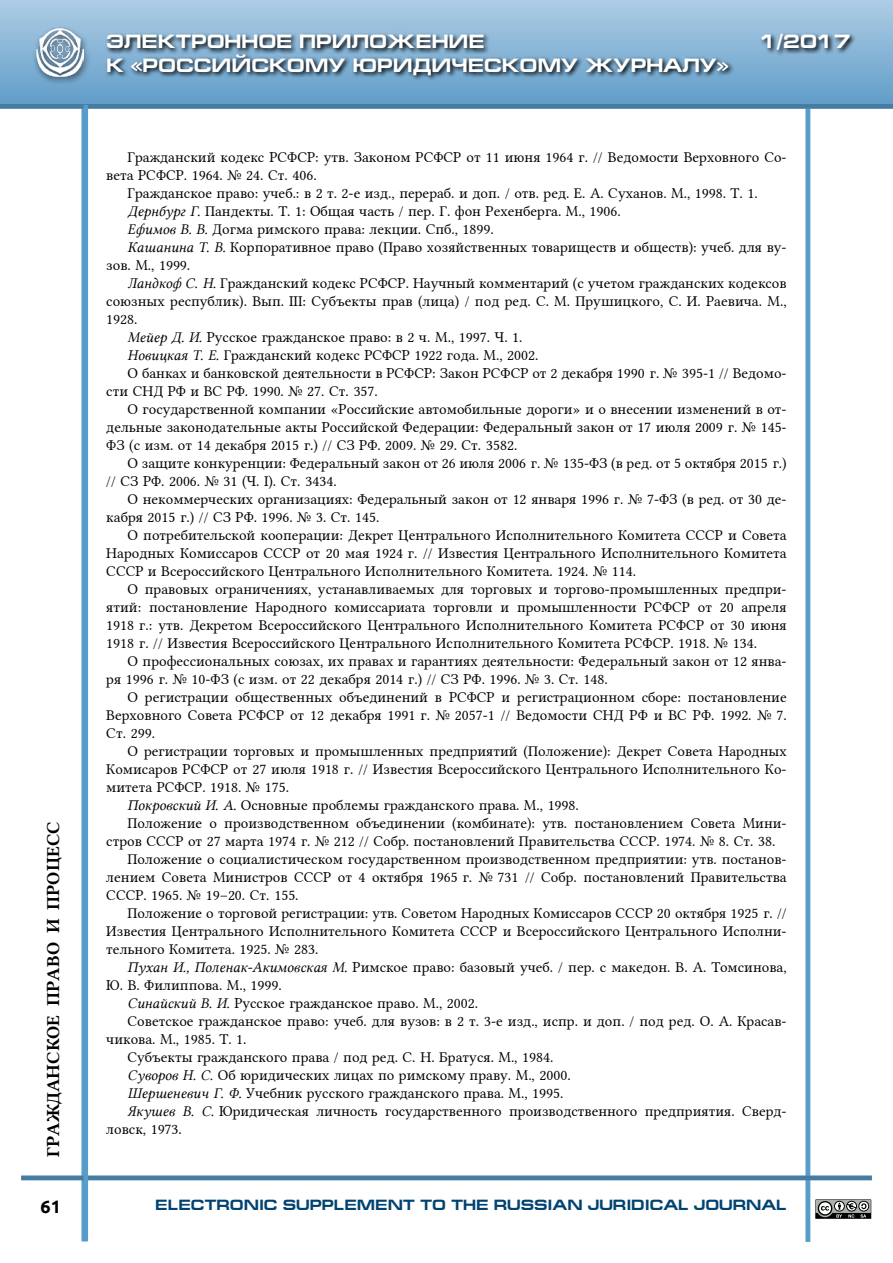
<style>
.page{position:relative;width:893px;height:1263px;background:#fff}
.page>*{position:absolute;margin:0;border:0;box-sizing:border-box;transform-origin:0 0}
.t1{font:700 19.5px "Europe Ext";color:#fff}
.t2{font:18px "Lin Libertine B";color:#000}
.t3{font:700 18px "Ubuntu";color:#000}
.t4{font:15px "Lin Libertine";color:#000}
.t5{font:700 15px "Europe Ext";color:#004371}
.s1{font-family:"Lin Libertine I"}
</style>
<div class="page">
<div style="left:81px;top:105px;width:5px;height:1136px;background:#589cca"></div>
<svg style="left:815px;top:1199px;width:57px;height:20px"></svg>
<hr style="left:806px;top:91px;width:4px;height:1151px;background:#589cca">
<hr style="left:21px;top:1176px;width:851px;height:4px;background:#467ba2">
<div style="left:0;top:0;width:893px;height:106px;background:linear-gradient(to bottom,#aecce4,#619dc9)"></div>
<div style="left:0;top:104px;width:893px;height:5px;background:#467ba2"></div>
<hr style="left:84px;top:105px;width:4px;height:1136px;background:#589cca">
<div style="left:32px;top:25px;width:59px;height:60px;background:#000;opacity:.63"></div>
<img style="left:36px;top:28px;width:47px;height:48px">
<svg style="left:105px;top:31px;width:751px;height:50px;background:#6b90ac"></svg>
<p class="t2" style="left:41px;top:1157px;width:337px;rotate:-90deg">ГРАЖДАНСКОЕ ПРАВО И ПРОЦЕСС</p>
<h1 class="t1" style="left:106px;top:31px;width:380px">ЭЛЕКТРОННОЕ ПРИЛОЖЕНИЕ</h1>
<h1 class="t1" style="left:760px;top:31px;width:92px">1/2017</h1>
<h1 class="t1" style="left:106px;top:54px;width:624px">К «РОССИЙСКОМУ ЮРИДИЧЕСКОМУ ЖУРНАЛУ»</h1>
<p class="t4" style="left:128px;top:145px;width:661px">Гражданский кодекс РСФСР: утв. Законом РСФСР от 11 июня 1964 г. // Ведомости Верховного Со-</p>
<p class="t4" style="left:106px;top:163px;width:212px">вета РСФСР. 1964. № 24. Ст. 406.</p>
<p class="t4" style="left:128px;top:181px;width:632px">Гражданское право: учеб.: в 2 т. 2-е изд., перераб. и доп. / отв. ред. Е. А. Суханов. М., 1998. Т. 1.</p>
<p class="t4" style="left:128px;top:199px;width:495px"><span class="s1">Дернбург Г.</span> Пандекты. Т. 1: Общая часть / пер. Г. фон Рехенберга. М., 1906.</p>
<p class="t4" style="left:128px;top:217px;width:368px"><span class="s1">Ефимов В. В.</span> Догма римского права: лекции. Спб., 1899.</p>
<p class="t4" style="left:128px;top:235px;width:661px"><span class="s1">Кашанина Т. В.</span> Корпоративное право (Право хозяйственных товариществ и обществ): учеб. для ву-</p>
<p class="t4" style="left:106px;top:253px;width:85px">зов. М., 1999.</p>
<p class="t4" style="left:128px;top:271px;width:661px"><span class="s1">Ландкоф С. Н.</span> Гражданский кодекс РСФСР. Научный комментарий (с учетом гражданских кодексов</p>
<p class="t4" style="left:106px;top:289px;width:682px">союзных республик). Вып. III: Субъекты прав (лица) / под ред. С. М. Прушицкого, С. И. Раевича. М.,</p>
<p class="t4" style="left:106px;top:307px;width:33px">1928.</p>
<p class="t4" style="left:128px;top:325px;width:396px"><span class="s1">Мейер Д. И.</span> Русское гражданское право: в 2 ч. М., 1997. Ч. 1.</p>
<p class="t4" style="left:128px;top:343px;width:412px"><span class="s1">Новицкая Т. Е.</span> Гражданский кодекс РСФСР 1922 года. М., 2002.</p>
<p class="t4" style="left:128px;top:361px;width:661px">О банках и банковской деятельности в РСФСР: Закон РСФСР от 2 декабря 1990 г. № 395-1 // Ведомо-</p>
<p class="t4" style="left:106px;top:379px;width:273px">сти СНД РФ и ВС РФ. 1990. № 27. Ст. 357.</p>
<p class="t4" style="left:128px;top:397px;width:661px">О государственной компании «Российские автомобильные дороги» и о внесении изменений в от-</p>
<p class="t4" style="left:106px;top:415px;width:682px">дельные законодательные акты Российской Федерации: Федеральный закон от 17 июля 2009 г. № 145-</p>
<p class="t4" style="left:106px;top:433px;width:413px">ФЗ (с изм. от 14 декабря 2015 г.) // СЗ РФ. 2009. № 29. Ст. 3582.</p>
<p class="t4" style="left:128px;top:451px;width:661px">О защите конкуренции: Федеральный закон от 26 июля 2006 г. № 135-ФЗ (в ред. от 5 октября 2015 г.)</p>
<p class="t4" style="left:106px;top:469px;width:232px">// CЗ РФ. 2006. № 31 (Ч. I). Ст. 3434.</p>
<p class="t4" style="left:128px;top:487px;width:661px">О некоммерческих организациях: Федеральный закон от 12 января 1996 г. № 7-ФЗ (в ред. от 30 де-</p>
<p class="t4" style="left:106px;top:505px;width:274px">кабря 2015 г.) // СЗ РФ. 1996. № 3. Cт. 145.</p>
<p class="t4" style="left:128px;top:523px;width:661px">О потребительской кооперации: Декрет Центрального Исполнительного Комитета СССР и Совета</p>
<p class="t4" style="left:106px;top:541px;width:682px">Народных Комиссаров СССР от 20 мая 1924 г. // Известия Центрального Исполнительного Комитета</p>
<p class="t4" style="left:106px;top:559px;width:531px">СССР и Всероссийского Центрального Исполнительного Комитета. 1924. № 114.</p>
<p class="t4" style="left:128px;top:577px;width:661px">О правовых ограничениях, устанавливаемых для торговых и торгово-промышленных предпри-</p>
<p class="t4" style="left:106px;top:595px;width:682px">ятий: постановление Народного комиссариата торговли и промышленности РСФСР от 20 апреля</p>
<p class="t4" style="left:106px;top:613px;width:682px">1918 г.: утв. Декретом Всероссийского Центрального Исполнительного Комитета РСФСР от 30 июня</p>
<p class="t4" style="left:106px;top:631px;width:652px">1918 г. // Известия Всероссийского Центрального Исполнительного Комитета РСФСР. 1918. № 134.</p>
<p class="t4" style="left:128px;top:649px;width:661px">О профессиональных союзах, их правах и гарантиях деятельности: Федеральный закон от 12 янва-</p>
<p class="t4" style="left:106px;top:667px;width:503px">ря 1996 г. № 10-ФЗ (с изм. от 22 декабря 2014 г.) // СЗ РФ. 1996. № 3. Ст. 148.</p>
<p class="t4" style="left:128px;top:685px;width:661px">О регистрации общественных объединений в РСФСР и регистрационном сборе: постановление</p>
<p class="t4" style="left:106px;top:703px;width:682px">Верховного Совета РСФСР от 12 декабря 1991 г. № 2057-1 // Ведомости СНД РФ и ВС РФ. 1992. № 7.</p>
<p class="t4" style="left:106px;top:721px;width:50px">Ст. 299.</p>
<p class="t4" style="left:128px;top:739px;width:661px">О регистрации торговых и промышленных предприятий (Положение): Декрет Совета Народных</p>
<p class="t4" style="left:106px;top:757px;width:682px">Комисаров РСФСР от 27 июля 1918 г. // Известия Всероссийского Центрального Исполнительного Ко-</p>
<p class="t4" style="left:106px;top:775px;width:184px">митета РСФСР. 1918. № 175.</p>
<p class="t4" style="left:128px;top:793px;width:453px"><span class="s1">Покровский И. А.</span> Основные проблемы гражданского права. М., 1998.</p>
<p class="t4" style="left:128px;top:811px;width:661px">Положение о производственном объединении (комбинате): утв. постановлением Совета Мини-</p>
<p class="t4" style="left:106px;top:829px;width:671px">стров СССР от 27 марта 1974 г. № 212 // Собр. постановлений Правительства СССР. 1974. № 8. Ст. 38.</p>
<p class="t4" style="left:128px;top:847px;width:661px">Положение о социалистическом государственном производственном предприятии: утв. постанов-</p>
<p class="t4" style="left:106px;top:865px;width:682px">лением Совета Министров СССР от 4 октября 1965 г. № 731 // Собр. постановлений Правительства</p>
<p class="t4" style="left:106px;top:883px;width:194px">СССР. 1965. № 19–20. Ст. 155.</p>
<p class="t4" style="left:128px;top:901px;width:661px">Положение о торговой регистрации: утв. Советом Народных Комиссаров СССР 20 октября 1925 г. //</p>
<p class="t4" style="left:106px;top:919px;width:682px">Известия Центрального Исполнительного Комитета СССР и Всероссийского Центрального Исполни-</p>
<p class="t4" style="left:106px;top:937px;width:213px">тельного Комитета. 1925. № 283.</p>
<p class="t4" style="left:128px;top:955px;width:661px"><span class="s1">Пухан И., Поленак-Акимовская М.</span> Римское право: базовый учеб. / пер. с македон. В. А. Томсинова,</p>
<p class="t4" style="left:106px;top:973px;width:177px">Ю. В. Филиппова. М., 1999.</p>
<p class="t4" style="left:128px;top:991px;width:352px"><span class="s1">Синайский В. И.</span> Русское гражданское право. М., 2002.</p>
<p class="t4" style="left:128px;top:1009px;width:661px">Советское гражданское право: учеб. для вузов: в 2 т. 3-е изд., испр. и доп. / под ред. О. А. Красав-</p>
<p class="t4" style="left:106px;top:1027px;width:142px">чикова. М., 1985. Т. 1.</p>
<p class="t4" style="left:128px;top:1045px;width:427px">Субъекты гражданского права / под ред. С. Н. Братуся. М., 1984.</p>
<p class="t4" style="left:128px;top:1063px;width:445px"><span class="s1">Суворов Н. С.</span> Об юридических лицах по римскому праву. М., 2000.</p>
<p class="t4" style="left:128px;top:1081px;width:437px"><span class="s1">Шершеневич Г. Ф.</span> Учебник русского гражданского права. М., 1995.</p>
<p class="t4" style="left:128px;top:1099px;width:661px"><span class="s1">Якушев В. С.</span> Юридическая личность государственного производственного предприятия. Сверд-</p>
<p class="t4" style="left:106px;top:1117px;width:77px">ловск, 1973.</p>
<p class="t3" style="left:41px;top:1196px;width:22px">61</p>
<p class="t5" style="left:155px;top:1196px;width:633px">ELECTRONIC SUPPLEMENT TO THE RUSSIAN JURIDICAL JOURNAL</p>
</div>
